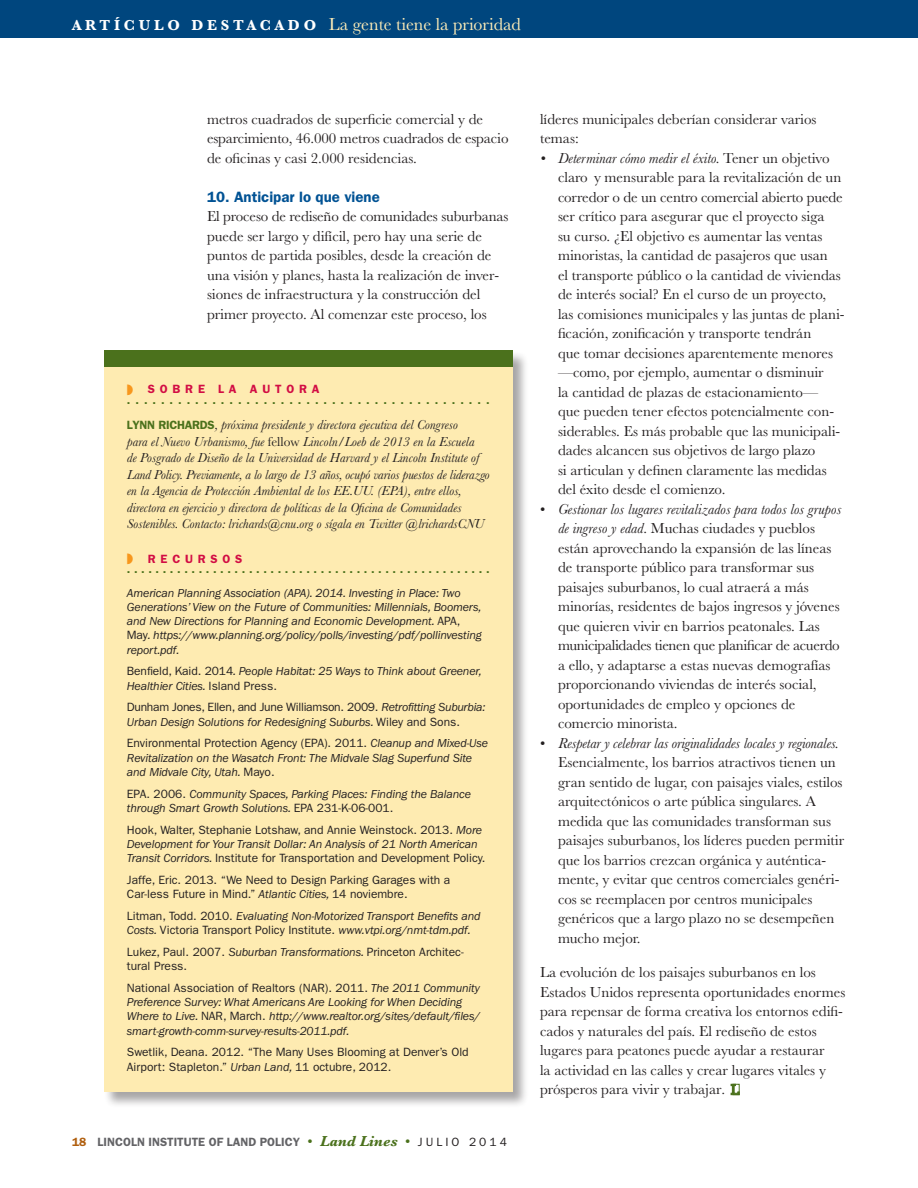
<style>
.page{position:relative;width:918px;height:1188px;background:#fff}
.page>*{position:absolute;margin:0;border:0;box-sizing:border-box;transform-origin:0 0}
.t1{font:18px "Baskerville MT Std";color:#ffeeb8}
._06_bullet_text{font:15px/19.5px "Baskerville MT Std";color:#231f20}
._00_text{font:15px/19.5px "Baskerville MT Std";color:#231f20}
._04_subhead_A{font:600 15px "ITC Franklin Gothic Std";color:#005294}
._21_author_bio{font:italic 13.5px/16.5px "Baskerville MT Std";color:#231f20}
._23_reference_text{font:italic 12px/14.2px "ITC Franklin Gothic Std";letter-spacing:-.01em;color:#231f20}
._23_reference_text-2{font:12px/14.2px "ITC Franklin Gothic Std";color:#231f20}
._00_text-2{font:600 12px "ITC Franklin Gothic Std";color:#4b711c}
.t2{font:600 12px "ITC Franklin Gothic Std";color:#636366}
._20_end_box_subhead{font:600 12px "ITC Franklin Gothic Std";letter-spacing:.4em;color:#d20d44}
.s1{font-weight:700;font-size:15px;color:#fff}
.s2{color:#f7971d}
.s3{font-family:"ITC Franklin Gothic Std";font-weight:600;font-style:normal;font-size:12px;color:#4b711c}
.s4{font-style:normal}
.s5{font-style:italic}
.s6{color:#b05f0f}
.s7{font-family:"Baskerville MT Std";font-weight:400;font-size:15px;color:#4b711c}
.s8{font-family:"Baskerville MT Std";font-weight:700;font-style:italic;font-size:15px;color:#4b711c}
.s9{font-weight:400;color:#231f20}
</style>
<div class="page">
<div style="left:0;top:0;width:918px;height:38px;background:#00467e"></div>
<div style="left:103px;top:351px;width:426px;height:757px;background:#231f20;opacity:.4"></div>
<div style="left:104px;top:351px;width:409px;height:741px;background:#feebb1"></div>
<div style="left:104px;top:350px;width:409px;height:17px;background:#4b711c"></div>
<svg style="left:731px;top:1084px;width:9px;height:11px"></svg>
<p class="t1" style="left:72px;top:14px;width:450px"><span class="s1">A R T Í C U L O D E S T A C A D O</span> La gente tiene la prioridad</p>
<p class="_00_text" style="left:207px;top:109px;width:303px">metros cuadrados de superficie comercial y de esparcimiento, 46.000 metros cuadrados de espacio de oficinas y casi 2.000 residencias.</p>
<p class="_04_subhead_A" style="left:207px;top:188px;width:174px">10. Anticipar lo que viene</p>
<p class="_00_text" style="left:207px;top:207px;width:303px">El proceso de rediseño de comunidades suburbanas puede ser largo y difícil, pero hay una serie de puntos de partida posibles, desde la creación de una visión y planes, hasta la realización de inver&shy;siones de infraestructura y la construcción del primer proyecto. Al comenzar este proceso, los</p>
<p class="_20_end_box_subhead" style="left:127px;top:382px;width:194px"><span class="s2">◗</span> SOBRE LA AUTORA</p>
<p class="_00_text-2" style="left:127px;top:393px;width:364px">. . . . . . . . . . . . . . . . . . . . . . . . . . . . . . . . . . . . . . . . . . .</p>
<p class="_21_author_bio" style="left:127px;top:417px;width:364px"><span class="s3">LYNN RICHARDS</span>, próxima presidente y directora ejecutiva del Congreso<br>para el Nuevo Urbanismo, fue <span class="s4">fellow</span> Lincoln/Loeb de 2013 en la Escuela<br>de Posgrado de Diseño de la Universidad de Harvard y el Lincoln Institute of Land Policy. Previamente, a lo largo de 13 años, ocupó varios puestos de liderazgo en la Agencia de Protección Ambiental de los EE.UU. (EPA), entre ellos, directora en ejercicio y directora de políticas de la Oficina de Comunidades Sostenibles. Contacto: lrichards@cnu.org o sígala en Twitter @lrichardsCNU</p>
<p class="_20_end_box_subhead" style="left:127px;top:552px;width:117px"><span class="s2">◗</span> RECURSOS</p>
<p class="_00_text-2" style="left:127px;top:562px;width:364px">. . . . . . . . . . . . . . . . . . . . . . . . . . . . . . . . . . . . . . . . . . . . . . . . . . .</p>
<p class="_23_reference_text" style="left:127px;top:586px;width:356px">American Planning Association (APA). 2014. Investing in Place: Two Generations’ View on the Future of Communities: Millennials, Boomers, and New Directions for Planning and Economic Development. <span class="s4">APA, May</span>. https://www.planning.org/policy/polls/investing/pdf/pollinvesting report.pdf.</p>
<p class="_23_reference_text" style="left:127px;top:664px;width:356px"><span class="s4">Benfield, Kaid. 2014</span>. People Habitat: 25 Ways to Think about Greener,<br>Healthier Cities. <span class="s4">Island Press.</span></p>
<p class="_23_reference_text" style="left:127px;top:700px;width:360px"><span class="s4">Dunham Jones, Ellen, and June Williamson. 2009.</span> Retrofitting Suburbia:<br>Urban Design Solutions for Redesigning Suburbs. <span class="s4">Wiley and Sons.</span></p>
<p class="_23_reference_text" style="left:127px;top:736px;width:363px"><span class="s4">Environmental Protection Agency (EPA). 2011.</span> Cleanup and Mixed-Use<br>Revitalization on the Wasatch Front: The Midvale Slag Superfund Site and Midvale City, Utah. <span class="s4">Mayo.</span></p>
<p class="_23_reference_text" style="left:127px;top:787px;width:346px"><span class="s4">EPA. 2006.</span> Community Spaces, Parking Places: Finding the Balance through Smart Growth Solutions. <span class="s4">EPA 231-K-06-001.</span></p>
<p class="_23_reference_text-2" style="left:127px;top:823px;width:360px">Hook, Walter, Stephanie Lotshaw, and Annie Weinstock. 2013. <span class="s5">More<br>Development for Your Transit Dollar: An Analysis of 21 North American<br>Transit Corridors.</span> Institute for Transportation and Development Policy.</p>
<p class="_23_reference_text-2" style="left:127px;top:873px;width:325px">Jaffe, Eric. 2013. “We Need to Design Parking Garages with a<br>Car-less Future in Mind.” <span class="s5">Atlantic Cities,</span> 14 noviembre.</p>
<p class="_23_reference_text" style="left:127px;top:909px;width:355px"><span class="s4">Litman, Todd. 2010.</span> Evaluating Non-Motorized Transport Benefits and<br>Costs. <span class="s4">Victoria Transport Policy Institute.</span> www.vtpi.org/nmt-tdm.pdf.</p>
<p class="_23_reference_text-2" style="left:127px;top:945px;width:338px">Lukez, Paul. 2007. <span class="s5">Suburban Transformations.</span> Princeton Architec&shy;tural Press.</p>
<p class="_23_reference_text" style="left:127px;top:981px;width:355px"><span class="s4">National Association of Realtors (NAR). 2011.</span> The 2011 Community Preference Survey: What Americans Are Looking for When Deciding Where to Live. <span class="s4">NAR, March.</span> http://www.realtor.org/sites/default/files/ smart-growth-comm-survey-results-2011.pdf.</p>
<p class="_23_reference_text-2" style="left:127px;top:1045px;width:343px">Swetlik, Deana. 2012. “The Many Uses Blooming at Denver’s Old<br>Airport: Stapleton.” <span class="s5">Urban Land,</span> 11 octubre, 2012.</p>
<p class="t2" style="left:72px;top:1135px;width:436px"><span class="s6">18</span> LINCOLN INSTITUTE OF LAND POLICY <span class="s7">•</span> <span class="s8">Land Lines</span> <span class="s7">•</span> <span class="s9">J U L I O 2 0 1 4</span></p>
<p class="_00_text" style="left:540px;top:109px;width:278px">líderes municipales deberían considerar varios temas:</p>
<p class="_06_bullet_text" style="left:558px;top:148px;width:288px;text-indent:-18px"><span class="s5">• Determinar cómo medir el éxito.</span> Tener un objetivo claro y mensurable para la revitalización de un corredor o de un centro comercial abierto puede ser crítico para asegurar que el proyecto siga<br>su curso. ¿El objetivo es aumentar las ventas minoristas, la cantidad de pasajeros que usan<br>el transporte público o la cantidad de viviendas de interés social? En el curso de un proyecto, las comisiones municipales y las juntas de plani&shy;ficación, zonificación y transporte tendrán<br>que tomar decisiones aparentemente menores —como, por ejemplo, aumentar o disminuir<br>la cantidad de plazas de estacionamiento—<br>que pueden tener efectos potencialmente con&shy;siderables. Es más probable que las municipali&shy;dades alcancen sus objetivos de largo plazo<br>si articulan y definen claramente las medidas del éxito desde el comienzo.</p>
<p class="_06_bullet_text" style="left:558px;top:499px;width:285px;text-indent:-18px">• <span class="s5">Gestionar los lugares revitalizados para todos los grupos de ingreso y edad.</span> Muchas ciudades y pueblos están aprovechando la expansión de las líneas de transporte público para transformar sus paisajes suburbanos, lo cual atraerá a más minorías, residentes de bajos ingresos y jóvenes que quieren vivir en barrios peatonales. Las municipalidades tienen que planificar de acuerdo a ello, y adaptarse a estas nuevas demografías proporcionando viviendas de interés social, oportunidades de empleo y opciones de comercio minorista.</p>
<p class="_06_bullet_text" style="left:558px;top:733px;width:288px;text-indent:-18px">• <span class="s5">Respetar y celebrar las originalidades locales y regionales.<br></span>Esencialmente, los barrios atractivos tienen un gran sentido de lugar, con paisajes viales, estilos arquitectónicos o arte pública singulares. A medida que las comunidades transforman sus paisajes suburbanos, los líderes pueden permitir que los barrios crezcan orgánica y auténtica&shy;mente, y evitar que centros comerciales genéri&shy;cos se reemplacen por centros municipales genéricos que a largo plazo no se desempeñen mucho mejor.</p>
<p class="_00_text" style="left:540px;top:963px;width:307px">La evolución de los paisajes suburbanos en los Estados Unidos representa oportunidades enormes para repensar de forma creativa los entornos edifi&shy;cados y naturales del país. El rediseño de estos lugares para peatones puede ayudar a restaurar<br>la actividad en las calles y crear lugares vitales y prósperos para vivir y trabajar.</p>
</div>
